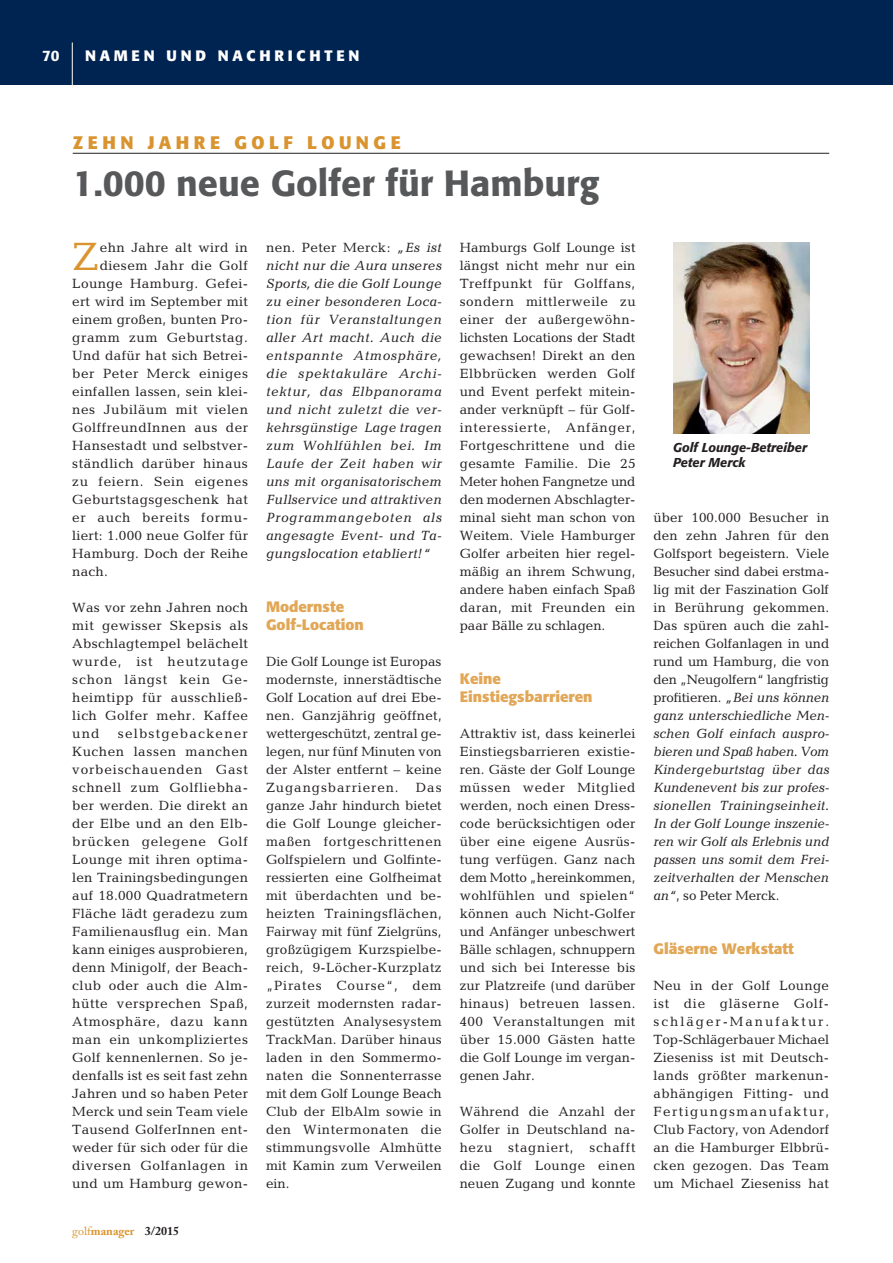
<style>
.page{position:relative;width:893px;height:1263px;background:#fff}
.page>*{position:absolute;margin:0;border:0;box-sizing:border-box;transform-origin:0 0}
.t1{font:39.9px "Candida";color:#d9942f}
.t2{font:500 36px "Formata";color:#57585a}
.t3{font:700 18px "Formata";letter-spacing:.25em;color:#d9942f}
.t4{font:700 15px/18px "Formata";color:#e1a757}
.t5{font:700 15px "Formata";letter-spacing:.25em;color:#fff}
.t6{font:500 15px "Formata";color:#fff}
.t7{font:13.5px/18px "Candida";letter-spacing:.02em;color:#231f20;text-align:justify}
.t8{font:italic 13.5px/18px "Candida";letter-spacing:.005em;color:#231f20;text-align:justify}
.t9{font:13.5px "Candida";letter-spacing:.04em;color:#231f20}
.t10{font:13.5px "Candida";letter-spacing:.045em;color:#231f20}
.t11{font:13.5px "Candida";letter-spacing:.05em;color:#231f20}
.t12{font:italic 500 12.75px/14.4px "Formata";color:#231f20}
.t13{font:700 12px "Adobe Caslon Pro";color:#d9942f}
.s1{font-weight:400}
.s2{color:#231f20}
.s3{font-style:normal}
</style>
<div class="page">
<div style="left:0;top:0;width:893px;height:85px;background:#002451"></div>
<hr style="left:72px;top:43px;width:1px;height:42px;background:#fff">
<img style="left:673px;top:242px;width:137px;height:191px">
<hr style="left:73px;top:153px;width:756px;height:1px;background:#231f20">
<p class="t6" style="left:42px;top:46px;width:19px">70</p>
<p class="t5" style="left:85px;top:46px;width:274px">Namen und NAchrichten</p>
<h3 class="t3" style="left:73px;top:131px;width:315px">Zehn Jahre Gol f Lounge</h3>
<h2 class="t2" style="left:73px;top:162px;width:528px">1.000 neue Golfer für Hamburg</h2>
<h1 class="t1" style="left:72px;top:234px;width:28px">Z</h1>
<p class="t7" style="left:100px;top:238px;width:150px">ehn Jahre alt wird in</p>
<p class="t7" style="left:100px;top:256px;width:150px">diesem Jahr die Golf</p>
<p class="t7" style="left:72px;top:274px;width:177px">Lounge Hamburg. Gefei-</p>
<p class="t7" style="left:72px;top:292px;width:177px">ert wird im September mit</p>
<p class="t7" style="left:72px;top:310px;width:177px">einem großen, bunten Pro-</p>
<p class="t9" style="left:72px;top:330px;width:177px">gramm zum Geburtstag.</p>
<p class="t7" style="left:72px;top:346px;width:177px">Und dafür hat sich Betrei-</p>
<p class="t7" style="left:72px;top:364px;width:177px">ber Peter Merck einiges</p>
<p class="t7" style="left:72px;top:382px;width:177px">einfallen lassen, sein klei-</p>
<p class="t9" style="left:72px;top:402px;width:177px">nes Jubiläum mit vielen</p>
<p class="t7" style="left:72px;top:418px;width:177px">GolffreundInnen aus der</p>
<p class="t7" style="left:72px;top:436px;width:177px">Hansestadt und selbstver-</p>
<p class="t7" style="left:72px;top:454px;width:177px">ständlich darüber hinaus</p>
<p class="t10" style="left:72px;top:474px;width:177px">zu feiern. Sein eigenes</p>
<p class="t7" style="left:72px;top:490px;width:177px">Geburtstagsgeschenk hat</p>
<p class="t11" style="left:72px;top:510px;width:177px">er auch bereits formu-</p>
<p class="t7" style="left:72px;top:526px;width:177px">liert: 1.000 neue Golfer für</p>
<p class="t7" style="left:72px;top:544px;width:177px">Hamburg. Doch der Reihe</p>
<p class="t7" style="left:72px;top:562px;width:37px">nach.</p>
<p class="t7" style="left:72px;top:598px;width:177px">Was vor zehn Jahren noch mit gewisser Skepsis als Abschlagtempel belächelt wurde, ist heutzutage schon längst kein Ge&shy;heimtipp für ausschließ&shy;lich Golfer mehr. Kaffee und</p>
<p class="t7" style="left:72px;top:724px;width:177px;text-indent:46px">selbstgebackener Kuchen lassen manchen vorbeischauenden Gast schnell zum Golfliebha&shy;ber werden. Die direkt an der Elbe und an den Elb&shy;brücken gelegene Golf Lounge mit ihren optima&shy;len Trainingsbedingungen auf 18.000 Quadratmetern Fläche lädt geradezu zum Familienausflug ein. Man kann einiges ausprobieren, denn Minigolf, der Beach&shy;club oder auch die Alm&shy;hütte versprechen Spaß, Atmosphäre, dazu kann man ein unkompliziertes Golf kennenlernen. So je&shy;denfalls ist es seit fast zehn Jahren und so haben Peter Merck und sein Team viele Tausend GolferInnen ent&shy;weder für sich oder für die diversen Golfanlagen in und um Hamburg gewon-</p>
<p class="t13" style="left:72px;top:1224px;width:109px"><span class="s1">golf</span>manager <span class="s2">3/2015</span></p>
<p class="t8" style="left:266px;top:238px;width:177px"><span class="s3">nen. Peter Merck:</span> „Es ist nicht nur die Aura unseres Sports, die die Golf Lounge zu einer besonderen Loca&shy;tion für Veranstaltungen aller Art macht. Auch die entspannte Atmosphäre, die spektakuläre Archi&shy;tektur, das Elbpanorama und nicht zuletzt die ver&shy;kehrsgünstige Lage tragen zum Wohlfühlen bei. Im Laufe der Zeit haben wir uns mit organisatorischem Fullservice und attraktiven Programmangeboten als angesagte Event- und Ta&shy;gungslocation etabliert!“</p>
<p class="t4" style="left:266px;top:598px;width:99px">Modernste<br>Golf-Location</p>
<p class="t7" style="left:266px;top:652px;width:177px">Die Golf Lounge ist Europas modernste, innerstädtische Golf Location auf drei Ebe&shy;nen. Ganzjährig geöffnet, wettergeschützt, zentral ge&shy;legen, nur fünf Minuten von der Alster entfernt – keine Zugangsbarrieren.</p>
<p class="t7" style="left:266px;top:778px;width:177px;text-indent:150px">Das ganze Jahr hindurch bietet die Golf Lounge gleicher&shy;maßen fortgeschrittenen Golfspielern und Golfinte&shy;ressierten eine Golfheimat mit überdachten und be&shy;heizten Trainingsflächen, Fairway mit fünf Zielgrüns, großzügigem Kurzspielbe&shy;reich, 9-Löcher-Kurzplatz „Pirates Course“, dem zurzeit modernsten radar&shy;gestützten Analysesystem TrackMan. Darüber hinaus laden in den Sommermo&shy;naten die Sonnenterrasse mit dem Golf Lounge Beach Club der ElbAlm sowie in den Wintermonaten die stimmungsvolle Almhütte mit Kamin zum Verweilen ein.</p>
<p class="t7" style="left:460px;top:238px;width:177px;text-align:left">Hamburgs Golf Lounge ist längst nicht mehr nur ein<br>Treffpunkt für Golffans, sondern mittlerweile zu einer der außergewöhn&shy;lichsten Locations der Stadt gewachsen! Direkt an den<br>Elbbrücken werden Golf und Event perfekt mitein&shy;ander verknüpft – für Golf&shy;interessierte, Anfänger,<br>Fortgeschrittene und die gesamte Familie. Die 25<br>Meter hohen Fangnetze und den modernen Abschlagter&shy;minal sieht man schon von<br>Weitem. Viele Hamburger<br>Golfer arbeiten hier regel&shy;mäßig an ihrem Schwung, andere haben einfach Spaß daran, mit Freunden ein paar Bälle zu schlagen.</p>
<p class="t4" style="left:460px;top:670px;width:134px">Keine<br>Einstiegsbarrieren</p>
<p class="t7" style="left:460px;top:724px;width:177px">Attraktiv ist, dass keinerlei Einstiegsbarrieren existie&shy;ren. Gäste der Golf Lounge müssen weder Mitglied werden, noch einen Dress&shy;code berücksichtigen oder über eine eigene Ausrüs&shy;tung verfügen. Ganz nach dem Motto „hereinkommen, wohlfühlen und spielen“ können auch Nicht-Golfer und Anfänger unbeschwert Bälle schlagen, schnuppern und sich bei Interesse bis zur Platzreife (und darüber hinaus) betreuen lassen.<br>400 Veranstaltungen mit über 15.000 Gästen hatte die Golf Lounge im vergan&shy;genen Jahr.</p>
<p class="t7" style="left:460px;top:1102px;width:177px">Während die Anzahl der Golfer in Deutschland na&shy;hezu stagniert, schafft die Golf Lounge einen neuen Zugang und konnte</p>
<p class="t12" style="left:673px;top:441px;width:136px">Golf Lounge-Betreiber<br>Peter Merck</p>
<p class="t8" style="left:653px;top:508px;width:177px"><span class="s3">über 100.000 Besucher in den zehn Jahren für den Golfsport begeistern. Viele Besucher sind dabei erstma&shy;lig mit der Faszination Golf in Berührung gekommen.<br>Das spüren auch die zahl&shy;reichen Golfanlagen in und rund um Hamburg, die von den „Neugolfern“ langfristig profitieren.</span> „Bei uns können ganz unterschiedliche Men&shy;schen Golf einfach auspro&shy;bieren und Spaß haben. Vom Kindergeburtstag über das Kundenevent bis zur profes&shy;sionellen Trainingseinheit.<br>In der Golf Lounge inszenie&shy;ren wir Golf als Erlebnis und passen uns somit dem Frei&shy;zeitverhalten der Menschen an“<span class="s3">, so Peter Merck.</span></p>
<p class="t4" style="left:653px;top:940px;width:142px">Gläserne Werkstatt</p>
<p class="t7" style="left:653px;top:976px;width:177px">Neu in der Golf Lounge ist die gläserne Golf&shy;schläger-Manufaktur.<br>Top-Schlägerbauer Michael Zieseniss ist mit Deutsch&shy;lands größter markenun&shy;abhängigen Fitting- und Fertigungsmanufaktur, Club Factory, von Adendorf an die Hamburger Elbbrü&shy;cken gezogen. Das Team um Michael Zieseniss hat</p>
</div>
